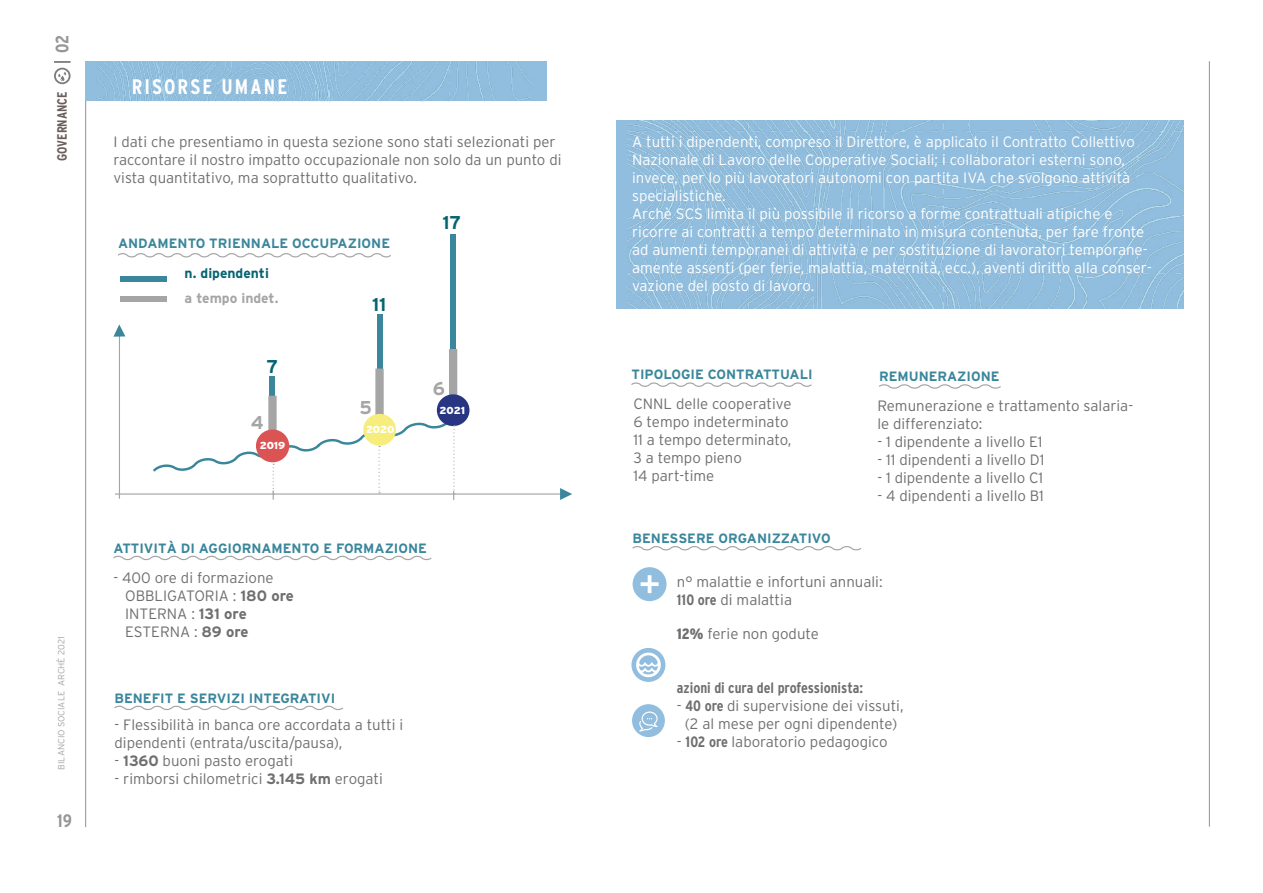
<style>
.page{position:relative;width:1263px;height:893px;background:#fff}
.page>*{position:absolute;margin:0;border:0;box-sizing:border-box;transform-origin:0 0}
.t1{font:700 condensed 21px "Interstate";letter-spacing:.1em;color:#fff}
.t2{font:700 18.45px "Interstate";color:#066471}
.t3{font:700 18.45px "Interstate";color:#a6a5a5}
.t4{font:700 condensed 18px "Interstate";color:#979696}
.t5{font:300 15px/18px "Interstate";color:#706f6f}
.t6{font:300 15px/18px "Interstate";color:#fff}
.t7{font:700 condensed 15px "Interstate";color:#706f6f}
.t8{font:700 13.95px "Interstate";color:#066471}
.t9{font:700 13.95px "Interstate";color:#a6a5a5}
.t10{font:700 13.5px "Interstate";color:#3a869b}
.t11{font:700 condensed 13.5px "Interstate";color:#6a5e5a}
.t12{font:900 10.2px "Interstate";letter-spacing:-.02em;color:#fff}
.t13{font:300 9px "Interstate";color:#a6a5a5}
.s1{font-weight:700}
.s2{font-weight:700;font-stretch:condensed}
.s3{font-weight:900;font-stretch:condensed}
</style>
<div class="page">
<hr style="left:85px;top:62px;width:1px;height:765px;background:#000">
<hr style="left:1209px;top:61px;width:1px;height:766px;background:#000">
<svg style="left:54px;top:61px;width:17px;height:23px"></svg>
<img style="left:616px;top:120px;width:567px;height:189px">
<img style="left:86px;top:62px;width:461px;height:39px">
<svg style="left:631px;top:382px;width:181px;height:5px"></svg>
<svg style="left:879px;top:384px;width:122px;height:5px"></svg>
<svg style="left:113px;top:555px;width:319px;height:6px"></svg>
<svg style="left:114px;top:705px;width:229px;height:5px"></svg>
<svg style="left:632px;top:546px;width:230px;height:5px"></svg>
<svg style="left:118px;top:253px;width:273px;height:5px"></svg>
<div style="left:377px;top:314px;width:5px;height:100px;background:#3a869b"></div>
<div style="left:450px;top:235px;width:6px;height:143px;background:#3a869b"></div>
<div style="left:375px;top:369px;width:9px;height:53px;background:#a6a5a5;border:2px solid #a6a5a5"></div>
<div style="left:449px;top:349px;width:8px;height:53px;background:#a6a5a5"></div>
<div style="left:121px;top:296px;width:46px;height:6px;background:#a6a5a5"></div>
<div style="left:121px;top:276px;width:46px;height:6px;background:#3a869b"></div>
<div style="left:363px;top:414px;width:33px;height:32px;background:#f7ed7d;border-radius:50%"></div>
<div style="left:437px;top:394px;width:32px;height:32px;background:#283583;border-radius:50%"></div>
<div style="left:269px;top:376px;width:6px;height:56px;background:#3a869b"></div>
<div style="left:268px;top:396px;width:9px;height:36px;background:#a6a5a5;border:2px solid #a6a5a5"></div>
<hr style="left:119px;top:331px;width:1px;height:168px;background:#a6a5a5">
<hr style="left:115px;top:493px;width:451px;height:2px;background:#a6a5a5">
<svg style="left:150px;top:418px;width:305px;height:82px"></svg>
<svg style="left:560px;top:488px;width:12px;height:12px"></svg>
<svg style="left:113px;top:324px;width:12px;height:13px"></svg>
<div style="left:633px;top:567px;width:33px;height:34px;background:#91bdde;border-radius:50%"></div>
<div style="left:631px;top:648px;width:34px;height:34px;background:#91bdde;border-radius:50%"></div>
<svg style="left:640px;top:575px;width:19px;height:19px"></svg>
<div style="left:632px;top:704px;width:33px;height:33px;background:#91bdde;border-radius:50%"></div>
<svg style="left:639px;top:711px;width:19px;height:20px"></svg>
<svg style="left:636px;top:653px;width:25px;height:24px"></svg>
<p class="t4" style="left:52px;top:53px;width:20px;rotate:-90deg">02</p>
<p class="t11" style="left:55px;top:161px;width:71px;rotate:-90deg">GOVERNANCE</p>
<p class="t13" style="left:56px;top:770px;width:135px;rotate:-90deg">BILANCIO SOCIALE ARCHÈ 2021</p>
<p class="t4" style="left:57px;top:811px;width:16px">19</p>
<h1 class="t1" style="left:132px;top:75px;width:157px">RISORSE UMANE</h1>
<p class="t5" style="left:113px;top:132px;width:449px">I dati che presentiamo in questa sezione sono stati selezionati per raccontare il nostro impatto occupazionale non solo da un punto di vista quantitativo, ma soprattutto qualitativo.</p>
<p class="t6" style="left:632px;top:132px;width:521px">A tutti i dipendenti, compreso il Direttore, è applicato il Contratto Collettivo Nazionale di Lavoro delle Cooperative Sociali; i collaboratori esterni sono, invece, per lo più lavoratori autonomi con partita IVA che svolgono attività specialistiche.<br>Archè SCS limita il più possibile il ricorso a forme contrattuali atipiche e ricorre ai contratti a tempo determinato in misura contenuta, per fare fronte ad aumenti temporanei di attività e per sostituzione di lavoratori temporane&shy;amente assenti (per ferie, malattia, maternità, ecc.), aventi diritto alla conser&shy;vazione del posto di lavoro.</p>
<p class="t2" style="left:442px;top:213px;width:20px">17</p>
<p class="t10" style="left:118px;top:236px;width:273px">ANDAMENTO TRIENNALE OCCUPAZIONE</p>
<p class="t8" style="left:185px;top:265px;width:86px">n. dipendenti</p>
<p class="t2" style="left:372px;top:294px;width:16px">11</p>
<p class="t9" style="left:185px;top:290px;width:95px">a tempo indet.</p>
<p class="t2" style="left:267px;top:356px;width:13px">7</p>
<p class="t3" style="left:251px;top:412px;width:14px">4</p>
<p class="t12" style="left:260px;top:440px;width:27px">2019</p>
<p class="t3" style="left:359px;top:398px;width:14px">5</p>
<p class="t12" style="left:366px;top:424px;width:30px">2020</p>
<p class="t3" style="left:433px;top:378px;width:14px">6</p>
<p class="t10" style="left:631px;top:367px;width:183px">TIPOLOGIE CONTRATTUALI</p>
<p class="t10" style="left:879px;top:369px;width:122px">REMUNERAZIONE</p>
<p class="t12" style="left:440px;top:404px;width:27px">2021</p>
<p class="t5" style="left:633px;top:394px;width:160px">CNNL delle cooperative<br>6 tempo indeterminato<br>11 a tempo determinato,<br>3 a tempo pieno<br>14 part-time</p>
<p class="t5" style="left:877px;top:396px;width:257px">Remunerazione e trattamento salaria&shy;le differenziato:</p>
<p class="t5" style="left:877px;top:432px;width:167px">- 1 dipendente a livello E1</p>
<p class="t5" style="left:877px;top:450px;width:168px">- 11 dipendenti a livello D1</p>
<p class="t5" style="left:877px;top:468px;width:167px">- 1 dipendente a livello C1</p>
<p class="t5" style="left:877px;top:486px;width:168px">- 4 dipendenti a livello B1</p>
<p class="t10" style="left:113px;top:540px;width:315px">ATTIVITÀ DI AGGIORNAMENTO E FORMAZIONE</p>
<p class="t5" style="left:125px;top:568px;width:170px;text-indent:-12px">- 400 ore di formazione<br>OBBLIGATORIA : <span class="s1">180 ore<br></span>INTERNA : <span class="s1">131 ore<br></span>ESTERNA : <span class="s1">89 ore</span></p>
<p class="t10" style="left:114px;top:690px;width:222px">BENEFIT E SERVIZI INTEGRATIVI</p>
<p class="t5" style="left:115px;top:716px;width:290px">- Flessibilità in banca ore accordata a tutti i dipendenti (entrata/uscita/pausa),</p>
<p class="t5" style="left:115px;top:752px;width:180px">- <span class="s1">1360</span> buoni pasto erogati</p>
<p class="t5" style="left:115px;top:770px;width:270px">- rimborsi chilometrici <span class="s1">3.145 km</span> erogati</p>
<p class="t10" style="left:633px;top:531px;width:200px">BENESSERE ORGANIZZATIVO</p>
<p class="t5" style="left:677px;top:572px;width:207px">n° malattie e infortuni annuali:<br><span class="s2">110 ore</span> di malattia</p>
<p class="t5" style="left:677px;top:624px;width:143px"><span class="s3">12%</span> ferie non godute</p>
<p class="t7" style="left:677px;top:679px;width:188px">azioni di cura del professionista:</p>
<p class="t5" style="left:677px;top:696px;width:228px;text-align:center">- <span class="s2">40 ore</span> di supervisione dei vissuti, (2 al mese per ogni dipendente)</p>
<p class="t5" style="left:677px;top:732px;width:212px">- <span class="s2">102 ore</span> laboratorio pedagogico</p>
</div>
